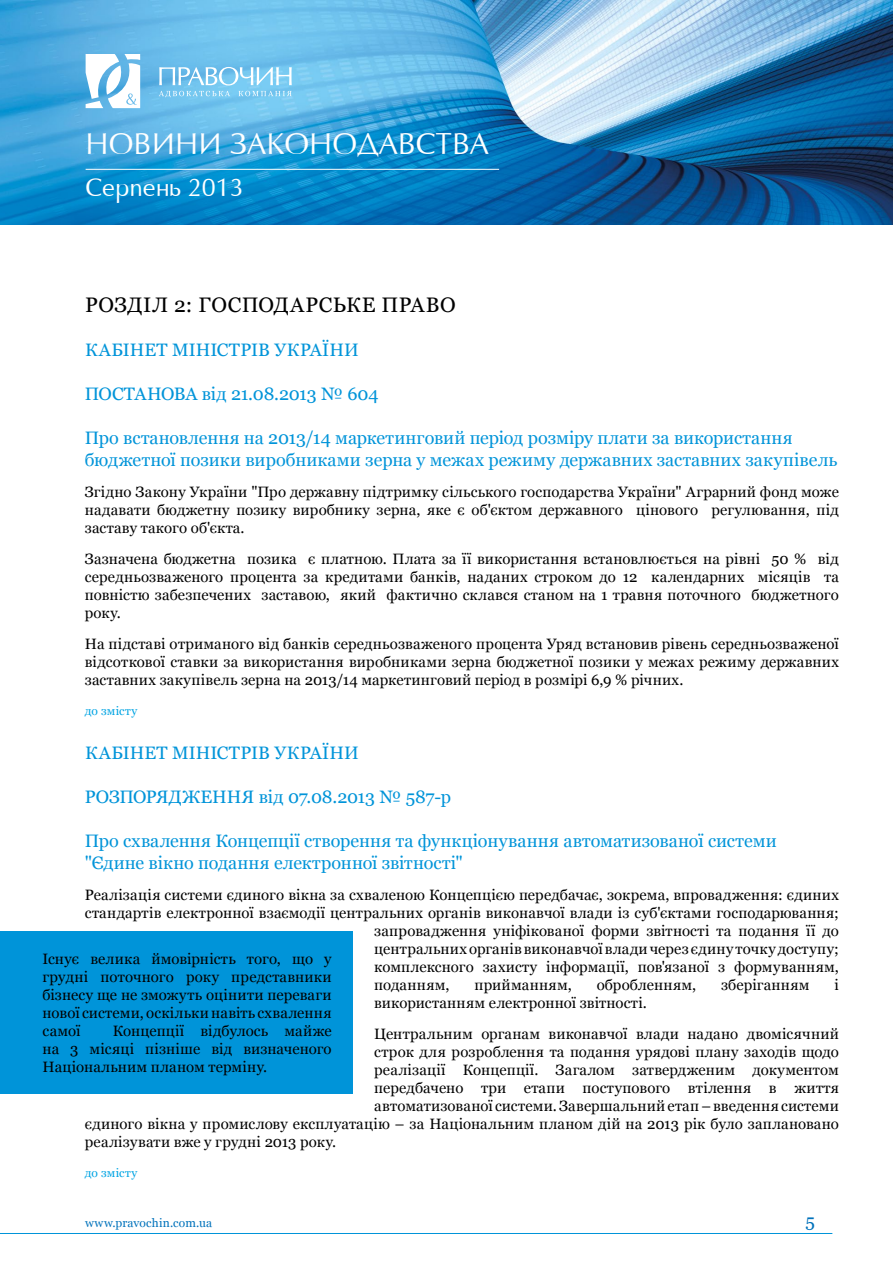
<style>
.page{position:relative;width:893px;height:1263px;background:#fff}
.page>*{position:absolute;margin:0;border:0;box-sizing:border-box;transform-origin:0 0}
.t1{font:28.5px "Opium";color:#fff}
.t2{font:24px "Opium";color:#fff}
.t3{font:21px "Georgia";letter-spacing:.025em;color:#000}
.t4{font:18px/22.5px "Georgia";color:#0094d9}
.t5{font:18px "Georgia";color:#0072bb}
.t6{font:15px/18px "Georgia";letter-spacing:.01em;color:#000;text-align:justify}
.t7{font:12px "Georgia";letter-spacing:.015em;color:#0072bb}
.t8{font:12px "Georgia";letter-spacing:.015em;color:#00a4e3}
</style>
<div class="page">
<img style="left:0;top:0;width:893px;height:224px">
<svg style="left:86px;top:54px;width:54px;height:54px"></svg>
<svg style="left:159px;top:67px;width:133px;height:30px;background:#91d1f1"></svg>
<hr style="left:86px;top:169px;width:413px;height:1px;background:#fff">
<hr style="left:0;top:1233px;width:832px;height:1px;background:#0094d9">
<div style="left:0;top:931px;width:353px;height:163px;background:#0094d9"></div>
<h1 class="t1" style="left:86px;top:127px;width:405px">НОВИНИ ЗАКОНОДАВСТВА</h1>
<h2 class="t2" style="left:86px;top:174px;width:160px">Серпень 2013</h2>
<h3 class="t3" style="left:85px;top:293px;width:372px">РОЗДІЛ 2: ГОСПОДАРСЬКЕ ПРАВО</h3>
<p class="t4" style="left:85px;top:339px;width:275px">КАБІНЕТ МІНІСТРІВ УКРАЇНИ</p>
<p class="t4" style="left:85px;top:383px;width:295px">ПОСТАНОВА від 21.08.2013 № 604</p>
<p class="t4" style="left:85px;top:427px;width:754px">Про встановлення на 2013/14 маркетинговий період розміру плати за використання бюджетної позики виробниками зерна у межах режиму державних заставних закупівель</p>
<p class="t6" style="left:85px;top:483px;width:756px">Згідно Закону України "Про державну підтримку сільського господарства України" Аграрний фонд може надавати бюджетну позику виробнику зерна, яке є об'єктом державного цінового регулювання, під заставу такого об'єкта.</p>
<p class="t6" style="left:85px;top:550px;width:756px">Зазначена бюджетна позика є платною. Плата за її використання встановлюється на рівні 50 % від середньозваженого процента за кредитами банків, наданих строком до 12 календарних місяців та повністю забезпечених заставою, який фактично склався станом на 1 травня поточного бюджетного року.</p>
<p class="t6" style="left:85px;top:635px;width:756px">На підставі отриманого від банків середньозваженого процента Уряд встановив рівень середньозваженої відсоткової ставки за використання виробниками зерна бюджетної позики у межах режиму державних заставних закупівель зерна на 2013/14 маркетинговий період в розмірі 6,9 % річних.</p>
<p class="t8" style="left:85px;top:704px;width:54px">до змісту</p>
<p class="t4" style="left:85px;top:742px;width:275px">КАБІНЕТ МІНІСТРІВ УКРАЇНИ</p>
<p class="t4" style="left:85px;top:786px;width:368px">РОЗПОРЯДЖЕННЯ від 07.08.2013 № 587-р</p>
<p class="t4" style="left:85px;top:829px;width:693px">Про схвалення Концепції створення та функціонування автоматизованої системи "Єдине вікно подання електронної звітності"</p>
<p class="t6" style="left:85px;top:886px;width:756px">Реалізація системи єдиного вікна за схваленою Концепцією передбачає, зокрема, впровадження: єдиних</p>
<p class="t6" style="left:85px;top:904px;width:756px">стандартів електронної взаємодії центральних органів виконавчої влади із суб'єктами господарювання;</p>
<p class="t6" style="left:374px;top:922px;width:466px">запровадження уніфікованої форми звітності та подання її до</p>
<p class="t6" style="left:374px;top:940px;width:466px">центральних органів виконавчої влади через єдину точку доступу;</p>
<p class="t6" style="left:374px;top:958px;width:466px">комплексного захисту інформації, пов'язаної з формуванням,</p>
<p class="t6" style="left:374px;top:976px;width:77px">поданням,</p>
<p class="t6" style="left:474px;top:976px;width:99px">прийманням,</p>
<p class="t6" style="left:597px;top:976px;width:101px">обробленням,</p>
<p class="t6" style="left:721px;top:976px;width:90px">зберіганням</p>
<p class="t6" style="left:835px;top:976px;width:6px">і</p>
<p class="t6" style="left:374px;top:988px;width:466px;line-height:30.8px">використанням електронної звітності.<br>Центральним органам виконавчої влади надано двомісячний</p>
<p class="t6" style="left:374px;top:1043px;width:466px">строк для розроблення та подання урядові плану заходів щодо</p>
<p class="t6" style="left:374px;top:1061px;width:466px">реалізації Концепції. Загалом затвердженим документом</p>
<p class="t6" style="left:374px;top:1079px;width:466px">передбачено три етапи поступового втілення в життя</p>
<p class="t6" style="left:374px;top:1097px;width:466px">автоматизованої системи. Завершальний етап – введення системи</p>
<p class="t6" style="left:85px;top:1115px;width:756px">єдиного вікна у промислову експлуатацію – за Національним планом дій на 2013 рік було заплановано</p>
<p class="t6" style="left:85px;top:1133px;width:253px">реалізувати вже у грудні 2013 року.</p>
<p class="t8" style="left:85px;top:1166px;width:54px">до змісту</p>
<p class="t6" style="left:43px;top:950px;width:291px">Існує велика ймовірність того, що у грудні поточного року представники бізнесу ще не зможуть оцінити переваги нової системи, оскільки навіть схвалення самої</p>
<p class="t6" style="left:43px;top:1022px;width:291px;text-indent:70px">Концепції відбулось майже на 3 місяці пізніше від визначеного Національним планом терміну.</p>
<p class="t7" style="left:85px;top:1215px;width:129px">www.pravochin.com.ua</p>
<p class="t5" style="left:805px;top:1210px;width:11px">5</p>
</div>
